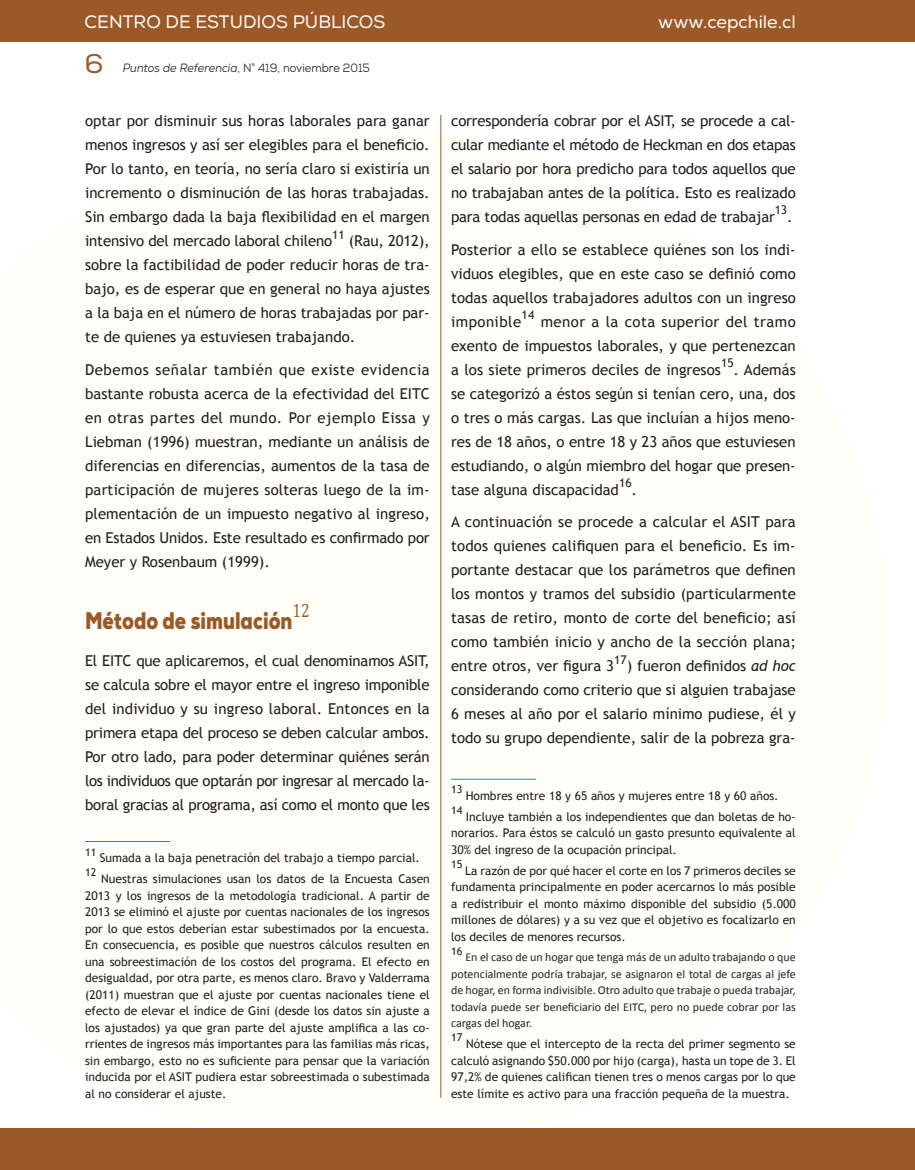
<style>
.page{position:relative;width:915px;height:1170px;background:#fff}
.page>*{position:absolute;margin:0;border:0;box-sizing:border-box;transform-origin:0 0}
.t1{font:27px "Nexa";color:#9b5928}
._12_sub1{font:900 24px "Nexa";color:#9b5928;scale:.8 1}
._12_sub1-2{font:19.2px "Cambria";color:#9b5928;scale:.8 1}
.t2{font:18px "Nexa";color:#fff}
._07_texto_GENERAL{font:15px/24px "Trebuchet MS";color:#231f20;text-align:justify}
._15_nota{font:12px/16.5px "Trebuchet MS";color:#231f20;text-align:justify}
._15_nota-2{font:12px/16.5px "Calibri";color:#231f20;text-align:justify}
.t3{font:12px "Nexa";color:#231f20;scale:.93 1}
._07_texto_GENERAL-2{font:12px "Trebuchet MS";color:#231f20}
._15_nota-3{font:10.8px "Trebuchet MS";color:#231f20}
.s1{font-style:italic}
</style>
<div class="page">
<div style="left:0;top:0;width:914px;height:41px;background:#9b5928"></div>
<hr style="left:440px;top:115px;width:1px;height:982px;background:#9b5928">
<div style="left:0;top:1128px;width:914px;height:41px;background:#9b5928"></div>
<hr style="left:85px;top:841px;width:85px;height:1px;background:#2d86ad">
<hr style="left:451px;top:778px;width:85px;height:1px;background:#2d86ad">
<p class="t2" style="left:84px;top:11px;width:302px">CENTRO DE ESTUDIOS PÚBLICOS</p>
<p class="t3" style="left:123px;top:60px;width:267px"><span class="s1">Puntos de Referencia</span>, N° 419, noviembre 2015</p>
<h1 class="t1" style="left:84px;top:47px;width:21px">6</h1>
<p class="_07_texto_GENERAL" style="left:85px;top:109px;width:346px">optar por disminuir sus horas laborales para ganar menos ingresos y así ser elegibles para el beneficio.<br>Por lo tanto, en teoría, no sería claro si existiría un incremento o disminución de las horas trabajadas.<br>Sin embargo dada la baja flexibilidad en el margen intensivo del mercado laboral chileno</p>
<p class="_07_texto_GENERAL-2" style="left:332px;top:227px;width:14px">11</p>
<p class="_07_texto_GENERAL" style="left:85px;top:229px;width:346px;text-indent:264px">(Rau, 2012), sobre la factibilidad de poder reducir horas de tra&shy;bajo, es de esperar que en general no haya ajustes a la baja en el número de horas trabajadas por par&shy;te de quienes ya estuviesen trabajando.</p>
<p class="_07_texto_GENERAL" style="left:85px;top:357px;width:346px">Debemos señalar también que existe evidencia bastante robusta acerca de la efectividad del EITC en otras partes del mundo. Por ejemplo Eissa y Liebman (1996) muestran, mediante un análisis de diferencias en diferencias, aumentos de la tasa de participación de mujeres solteras luego de la im&shy;plementación de un impuesto negativo al ingreso, en Estados Unidos. Este resultado es confirmado por Meyer y Rosenbaum (1999).</p>
<p class="_12_sub1-2" style="left:292px;top:599px;width:23px">12</p>
<p class="_07_texto_GENERAL" style="left:85px;top:648px;width:346px">El EITC que aplicaremos, el cual denominamos ASIT, se calcula sobre el mayor entre el ingreso imponible del individuo y su ingreso laboral. Entonces en la primera etapa del proceso se deben calcular ambos.<br>Por otro lado, para poder determinar quiénes serán los individuos que optarán por ingresar al mercado la&shy;boral gracias al programa, así como el monto que les</p>
<p class="_15_nota-3" style="left:85px;top:845px;width:13px">11</p>
<p class="_15_nota" style="left:100px;top:849px;width:321px">Sumada a la baja penetración del trabajo a tiempo parcial.</p>
<p class="_15_nota-3" style="left:85px;top:866px;width:13px">12</p>
<p class="_15_nota" style="left:85px;top:870px;width:346px;text-indent:16px">Nuestras simulaciones usan los datos de la Encuesta Casen 2013 y los ingresos de la metodología tradicional. A partir de 2013 se eliminó el ajuste por cuentas nacionales de los ingresos por lo que estos deberían estar subestimados por la encuesta.<br>En consecuencia, es posible que nuestros cálculos resulten en una sobreestimación de los costos del programa. El efecto en desigualdad, por otra parte, es menos claro. Bravo y Valderrama (2011) muestran que el ajuste por cuentas nacionales tiene el efecto de elevar el índice de Gini (desde los datos sin ajuste a los ajustados) ya que gran parte del ajuste amplifica a las co&shy;rrientes de ingresos más importantes para las familias más ricas, sin embargo, esto no es suficiente para pensar que la variación inducida por el ASIT pudiera estar sobreestimada o subestimada al no considerar el ajuste.</p>
<p class="_12_sub1" style="left:85px;top:605px;width:261px">Método de simulación</p>
<p class="t2" style="left:658px;top:11px;width:139px">www.cepchile.cl</p>
<p class="_07_texto_GENERAL" style="left:451px;top:109px;width:346px">correspondería cobrar por el ASIT, se procede a cal&shy;cular mediante el método de Heckman en dos etapas el salario por hora predicho para todos aquellos que no trabajaban antes de la política. Esto es realizado para todas aquellas personas en edad de trabajar</p>
<p class="_15_nota" style="left:774px;top:202px;width:14px">13</p>
<p class="_07_texto_GENERAL" style="left:786px;top:205px;width:7px">.</p>
<p class="_07_texto_GENERAL" style="left:451px;top:237px;width:346px">Posterior a ello se establece quiénes son los indi&shy;viduos elegibles, que en este caso se definió como todas aquellos trabajadores adultos con un ingreso imponible</p>
<p class="_07_texto_GENERAL-2" style="left:521px;top:308px;width:14px">14</p>
<p class="_07_texto_GENERAL" style="left:451px;top:309px;width:346px;text-indent:90px">menor a la cota superior del tramo exento de impuestos laborales, y que pertenezcan a los siete primeros deciles de ingresos</p>
<p class="_07_texto_GENERAL-2" style="left:720px;top:356px;width:14px">15</p>
<p class="_07_texto_GENERAL" style="left:451px;top:357px;width:346px;text-indent:282px">. Además se categorizó a éstos según si tenían cero, una, dos o tres o más cargas. Las que incluían a hijos meno&shy;res de 18 años, o entre 18 y 23 años que estuviesen estudiando, o algún miembro del hogar que presen&shy;tase alguna discapacidad</p>
<p class="_07_texto_GENERAL-2" style="left:618px;top:476px;width:14px">16</p>
<p class="_07_texto_GENERAL" style="left:631px;top:477px;width:7px">.</p>
<p class="_07_texto_GENERAL" style="left:451px;top:510px;width:346px">A continuación se procede a calcular el ASIT para todos quienes califiquen para el beneficio. Es im&shy;portante destacar que los parámetros que definen los montos y tramos del subsidio (particularmente tasas de retiro, monto de corte del beneficio; así como también inicio y ancho de la sección plana; entre otros, ver figura 3</p>
<p class="_07_texto_GENERAL-2" style="left:614px;top:652px;width:14px">17</p>
<p class="_07_texto_GENERAL" style="left:451px;top:654px;width:346px;text-indent:175px">) fueron definidos <span class="s1">ad hoc </span>considerando como criterio que si alguien trabajase 6 meses al año por el salario mínimo pudiese, él y todo su grupo dependiente, salir de la pobreza gra-</p>
<p class="_15_nota-3" style="left:451px;top:783px;width:13px">13</p>
<p class="_15_nota" style="left:465px;top:787px;width:314px">Hombres entre 18 y 65 años y mujeres entre 18 y 60 años.</p>
<p class="_15_nota-3" style="left:451px;top:803px;width:13px">14</p>
<p class="_15_nota" style="left:451px;top:808px;width:346px;text-indent:15px">Incluye también a los independientes que dan boletas de ho&shy;norarios. Para éstos se calculó un gasto presunto equivalente al 30% del ingreso de la ocupación principal.</p>
<p class="_15_nota-3" style="left:451px;top:857px;width:13px">15</p>
<p class="_15_nota" style="left:451px;top:862px;width:346px;text-indent:14px">La razón de por qué hacer el corte en los 7 primeros deciles se fundamenta principalmente en poder acercarnos lo más posible a redistribuir el monto máximo disponible del subsidio (5.000 millones de dólares) y a su vez que el objetivo es focalizarlo en los deciles de menores recursos.</p>
<p class="_15_nota-3" style="left:451px;top:944px;width:13px">16</p>
<p class="_15_nota-2" style="left:451px;top:949px;width:346px;text-indent:14px">En el caso de un hogar que tenga más de un adulto trabajando o que potencialmente podría trabajar, se asignaron el total de cargas al jefe de hogar, en forma indivisible. Otro adulto que trabaje o pueda trabajar, todavía puede ser beneficiario del EITC, pero no puede cobrar por las cargas del hogar.</p>
<p class="_15_nota-3" style="left:451px;top:1031px;width:13px">17</p>
<p class="_15_nota" style="left:451px;top:1035px;width:346px;text-indent:15px">Nótese que el intercepto de la recta del primer segmento se calculó asignando $50.000 por hijo (carga), hasta un tope de 3. El 97,2% de quienes califican tienen tres o menos cargas por lo que este límite es activo para una fracción pequeña de la muestra.</p>
</div>
